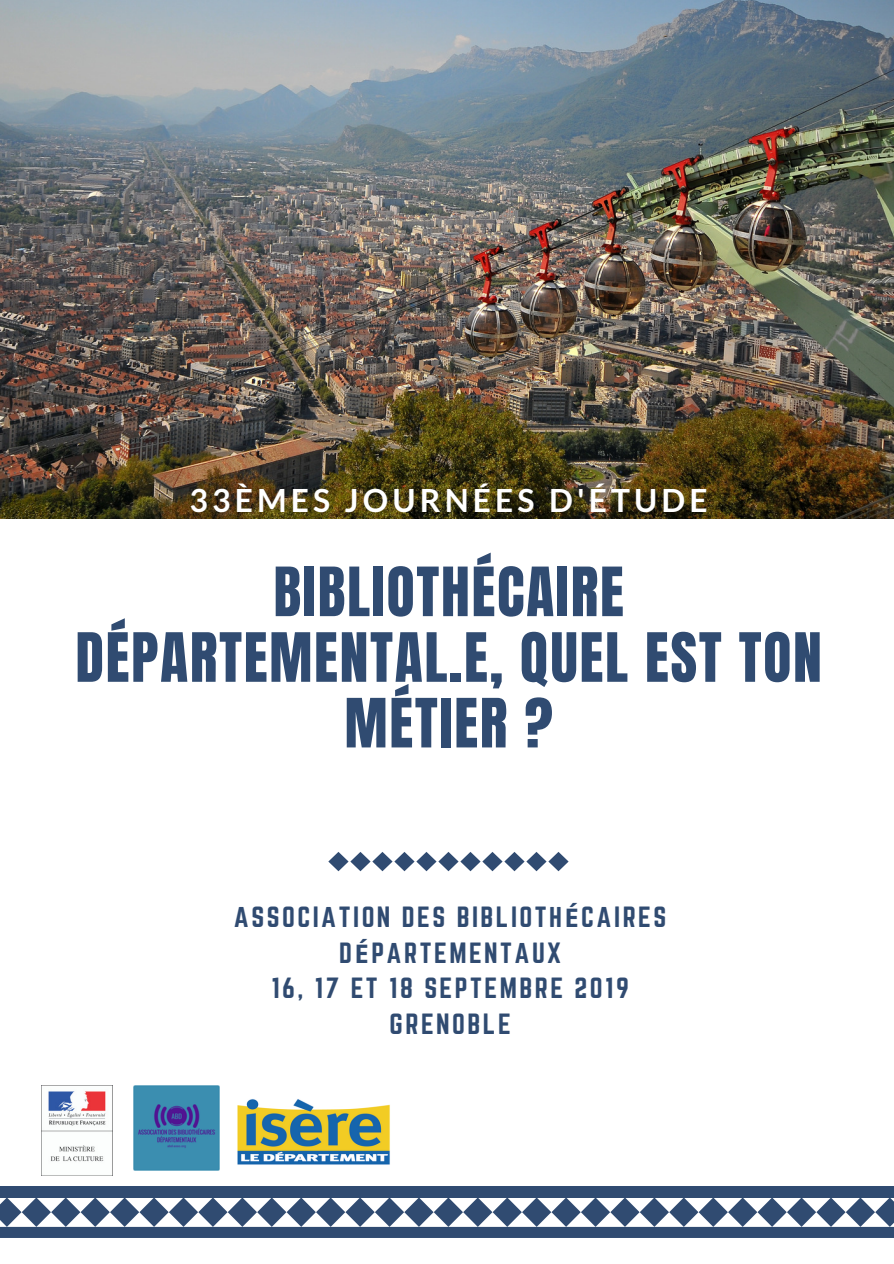
<style>
.page{position:relative;width:894px;height:1264px;background:#fff}
.page>*{position:absolute;margin:0;border:0;box-sizing:border-box;transform-origin:0 0}
.t1{font:57.75px/65.6px "Anton";letter-spacing:.03em;color:#304b71;text-align:center}
.t2{font:700 31.8px "Lato";letter-spacing:.13em;color:#fff}
.t3{font:25.65px/35.8px "Norwester";letter-spacing:.095em;color:#304b71;text-align:center}
.s1{font-family:"Noto Sans";font-weight:700}
</style>
<div class="page">
<div style="left:0;top:1186px;width:893px;height:11px;background:#304b71"></div>
<svg style="left:0;top:1197px;width:893px;height:40px"></svg>
<img style="left:0;top:0;width:893px;height:518px">
<svg style="left:328px;top:852px;width:240px;height:19px"></svg>
<img style="left:42px;top:1085px;width:71px;height:90px">
<img style="left:134px;top:1085px;width:85px;height:85px">
<img style="left:237px;top:1099px;width:153px;height:66px">
<p class="t2" style="left:189px;top:481px;width:519px">33ÈMES JOURNÉES D'ÉTUDE</p>
<h1 class="t1" style="left:75px;top:560px;width:747px">BIBLIOTHÉCAIRE<br>DÉPARTEMENTAL.E, QUEL EST TON<br>MÉTIER ?</h1>
<p class="t3" style="left:234px;top:899px;width:434px">ASSOCIATION DES BIBLIOTH<span class="s1">É</span>CAIRES<br>D<span class="s1">É</span>PARTEMENTAUX<br>16, 17 ET 18 SEPTEMBRE 2019<br>GRENOBLE</p>
</div>
